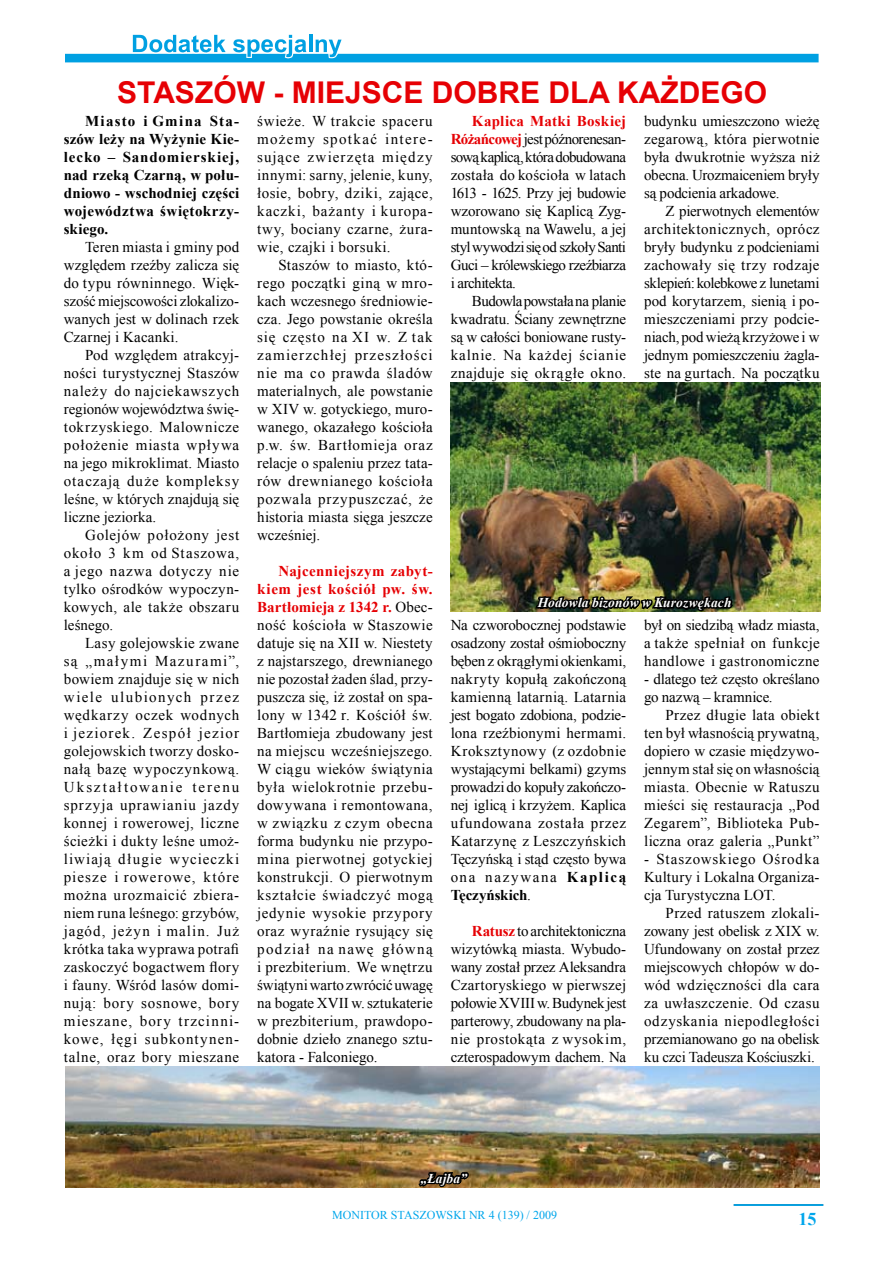
<style>
.page{position:relative;width:893px;height:1263px;background:#fff}
.page>*{position:absolute;margin:0;border:0;box-sizing:border-box;transform-origin:0 0}
.t1{font:700 30px "Arial";color:#e60004}
.t2{font:700 18px "Times New Roman";color:#00a6eb}
.t3{font:15px/18px "Times New Roman";letter-spacing:.01em;color:#000;text-align:justify}
.t4{font:700 15px/18px "Times New Roman";letter-spacing:.015em;color:#000;text-align:justify}
.t5{font:15px/18px "Times New Roman";letter-spacing:-.01em;color:#000}
.t6{font:italic 700 13.5px "Times New Roman";letter-spacing:.015em;color:#fefefe}
.t7{font:12px "Times New Roman";color:#00a6eb}
.s1{font-weight:700;color:#e60004}
.s2{font-weight:700}
</style>
<div class="page">
<hr style="left:734px;top:1204px;width:89px;height:1px;background:#00a6eb">
<hr style="left:734px;top:1205px;width:89px;height:1px;background:#00a6eb">
<svg style="left:65px;top:34px;width:753px;height:28px"></svg>
<img style="left:451px;top:382px;width:369px;height:229px">
<img style="left:534px;top:579px;width:201px;height:33px">
<img style="left:65px;top:1066px;width:754px;height:121px">
<svg style="left:416px;top:1157px;width:55px;height:31px;background:#745a38"></svg>
<h1 class="t1" style="left:117px;top:73px;width:57px">STASZ</h1>
<h1 class="t1" style="left:213px;top:73px;width:555px">ÓW - MIEJSCE DOBRE DLA KAŻDEGO</h1>
<p class="t4" style="left:64px;top:112px;width:177px;text-indent:21px">Miasto i Gmina Sta&shy;szów leży na Wyżynie Kie&shy;lecko – Sandomierskiej, nad rzeką Czarną, w połu&shy;dniowo - wschodniej części województwa świętokrzy&shy;skiego.</p>
<p class="t3" style="left:64px;top:238px;width:177px;text-indent:21px">Teren miasta i gminy pod względem rzeźby zalicza się do typu równinnego. Więk&shy;szość miejscowości zlokalizo&shy;wanych jest w dolinach rzek Czarnej i Kacanki.</p>
<p class="t3" style="left:64px;top:346px;width:177px;text-indent:21px">Pod względem atrakcyj&shy;ności turystycznej Staszów należy do najciekawszych regionów województwa świę&shy;tokrzyskiego. Malownicze położenie miasta wpływa na jego mikroklimat. Miasto otaczają duże kompleksy leśne, w których znajdują się liczne jeziorka.</p>
<p class="t3" style="left:64px;top:526px;width:177px;text-indent:21px">Golejów położony jest około 3 km od Staszowa, a jego nazwa dotyczy nie tylko ośrodków wypoczyn&shy;kowych, ale także obszaru leśnego.</p>
<p class="t3" style="left:64px;top:634px;width:177px;text-indent:21px">Lasy golejowskie zwane są „małymi Mazurami”, bowiem znajduje się w nich wiele ulubionych przez wędkarzy oczek wodnych i jeziorek. Zespół jezior golejowskich tworzy dosko&shy;nałą bazę wypoczynkową.<br>Ukształtowanie terenu sprzyja uprawianiu jazdy konnej i rowerowej, liczne ścieżki i dukty leśne umoż&shy;liwiają długie wycieczki piesze i rowerowe, które można urozmaicić zbiera&shy;niem runa leśnego: grzybów, jagód, jeżyn i malin. Już krótka taka wyprawa potrafi zaskoczyć bogactwem flory i fauny. Wśród lasów domi&shy;nują: bory sosnowe, bory mieszane, bory trzcinni&shy;kowe, łęgi subkontynen&shy;talne, oraz bory mieszane</p>
<p class="t3" style="left:257px;top:112px;width:177px">świeże. W trakcie spaceru możemy spotkać intere&shy;sujące zwierzęta między innymi: sarny, jelenie, kuny, łosie, bobry, dziki, zające, kaczki, bażanty i kuropa&shy;twy, bociany czarne, żura&shy;wie, czajki i borsuki.</p>
<p class="t3" style="left:257px;top:256px;width:177px;text-indent:21px">Staszów to miasto, któ&shy;rego początki giną w mro&shy;kach wczesnego średniowie&shy;cza. Jego powstanie określa się często na XI w. Z tak zamierzchłej przeszłości nie ma co prawda śladów materialnych, ale powstanie w XIV w. gotyckiego, muro&shy;wanego, okazałego kościoła p.w. św. Bartłomieja oraz relacje o spaleniu przez tata&shy;rów drewnianego kościoła pozwala przypuszczać, że historia miasta sięga jeszcze wcześniej.</p>
<p class="t3" style="left:257px;top:562px;width:177px;text-indent:21px"><span class="s1">Najcenniejszym zabyt&shy;kiem jest kościół pw. św.<br>Bartłomieja z 1342 r.</span> Obec&shy;ność kościoła w Staszowie datuje się na XII w. Niestety z najstarszego, drewnianego nie pozostał żaden ślad, przy&shy;puszcza się, iż został on spa&shy;lony w 1342 r. Kościół św.<br>Bartłomieja zbudowany jest na miejscu wcześniejszego.<br>W ciągu wieków świątynia była wielokrotnie przebu&shy;dowywana i remontowana, w związku z czym obecna forma budynku nie przypo&shy;mina pierwotnej gotyckiej konstrukcji. O pierwotnym kształcie świadczyć mogą jedynie wysokie przypory oraz wyraźnie rysujący się podział na nawę główną i prezbiterium. We wnętrzu świątyni warto zwrócić uwagę na bogate XVII w. sztukaterie w prezbiterium, prawdopo&shy;dobnie dzieło znanego sztu&shy;katora - Falconiego.</p>
<p class="t3" style="left:451px;top:112px;width:177px;text-indent:21px"><span class="s1">Kaplica Matki Boskiej Różańcowej</span> jest późnorenesan&shy;sową kaplicą, która dobudowana została do kościoła w latach 1613 - 1625. Przy jej budowie wzorowano się Kaplicą Zyg&shy;muntowską na Wawelu, a jej styl wywodzi się od szkoły Santi Guci – królewskiego rzeźbiarza i architekta.</p>
<p class="t3" style="left:451px;top:292px;width:177px;text-indent:21px">Budowla powstała na planie kwadratu. Ściany zewnętrzne są w całości boniowane rusty&shy;kalnie. Na każdej ścianie znajduje się okrągłe okno.</p>
<p class="t3" style="left:644px;top:112px;width:177px">budynku umieszczono wieżę zegarową, która pierwotnie była dwukrotnie wyższa niż obecna. Urozmaiceniem bryły są podcienia arkadowe.</p>
<p class="t3" style="left:644px;top:202px;width:177px;text-indent:21px">Z pierwotnych elementów architektonicznych, oprócz bryły budynku z podcieniami zachowały się trzy rodzaje sklepień: kolebkowe z lunetami pod korytarzem, sienią i po&shy;mieszczeniami przy podcie&shy;niach, pod wieżą krzyżowe i w jednym pomieszczeniu żagla&shy;ste na gurtach. Na początku</p>
<p class="t6" style="left:538px;top:593px;width:195px">Hodowla bizonów w Kurozwękach</p>
<p class="t3" style="left:451px;top:616px;width:177px">Na czworobocznej podstawie osadzony został ośmioboczny bęben z okrągłymi okienkami, nakryty kopułą zakończoną kamienną latarnią. Latarnia jest bogato zdobiona, podzie&shy;lona rzeźbionymi hermami.<br>Kroksztynowy (z ozdobnie wystającymi belkami) gzyms prowadzi do kopuły zakończo&shy;nej iglicą i krzyżem. Kaplica ufundowana została przez Katarzynę z Leszczyńskich Tęczyńską i stąd często bywa ona nazywana <span class="s2">Kaplicą Tęczyńskich</span>.</p>
<p class="t3" style="left:451px;top:922px;width:177px;text-indent:21px"><span class="s1">Ratusz</span> to architektoniczna wizytówką miasta. Wybudo&shy;wany został przez Aleksandra Czartoryskiego w pierwszej połowie XVIII w. Budynek jest parterowy, zbudowany na pla&shy;nie prostokąta z wysokim, czterospadowym dachem. Na</p>
<p class="t3" style="left:644px;top:616px;width:177px">był on siedzibą władz miasta, a także spełniał on funkcje handlowe i gastronomiczne</p>
<p class="t5" style="left:644px;top:670px;width:177px">- dlatego też często określano go nazwą – kramnice.</p>
<p class="t3" style="left:644px;top:706px;width:177px;text-indent:21px">Przez długie lata obiekt ten był własnością prywatną, dopiero w czasie międzywo&shy;jennym stał się on własnością miasta. Obecnie w Ratuszu mieści się restauracja „Pod Zegarem”, Biblioteka Pub&shy;liczna oraz galeria „Punkt”</p>
<p class="t3" style="left:644px;top:850px;width:177px">- Staszowskiego Ośrodka Kultury i Lokalna Organiza&shy;cja Turystyczna LOT.</p>
<p class="t3" style="left:644px;top:904px;width:177px;text-indent:21px">Przed ratuszem zlokali&shy;zowany jest obelisk z XIX w.<br>Ufundowany on został przez miejscowych chłopów w do&shy;wód wdzięczności dla cara za uwłaszczenie. Od czasu odzyskania niepodległości przemianowano go na obelisk ku czci Tadeusza Kościuszki.</p>
<p class="t6" style="left:421px;top:1169px;width:47px">„Łajba”</p>
<p class="t7" style="left:332px;top:1207px;width:226px">MONITOR STASZOWSKI NR 4 (139) / 2009</p>
<p class="t2" style="left:798px;top:1206px;width:18px">15</p>
</div>
